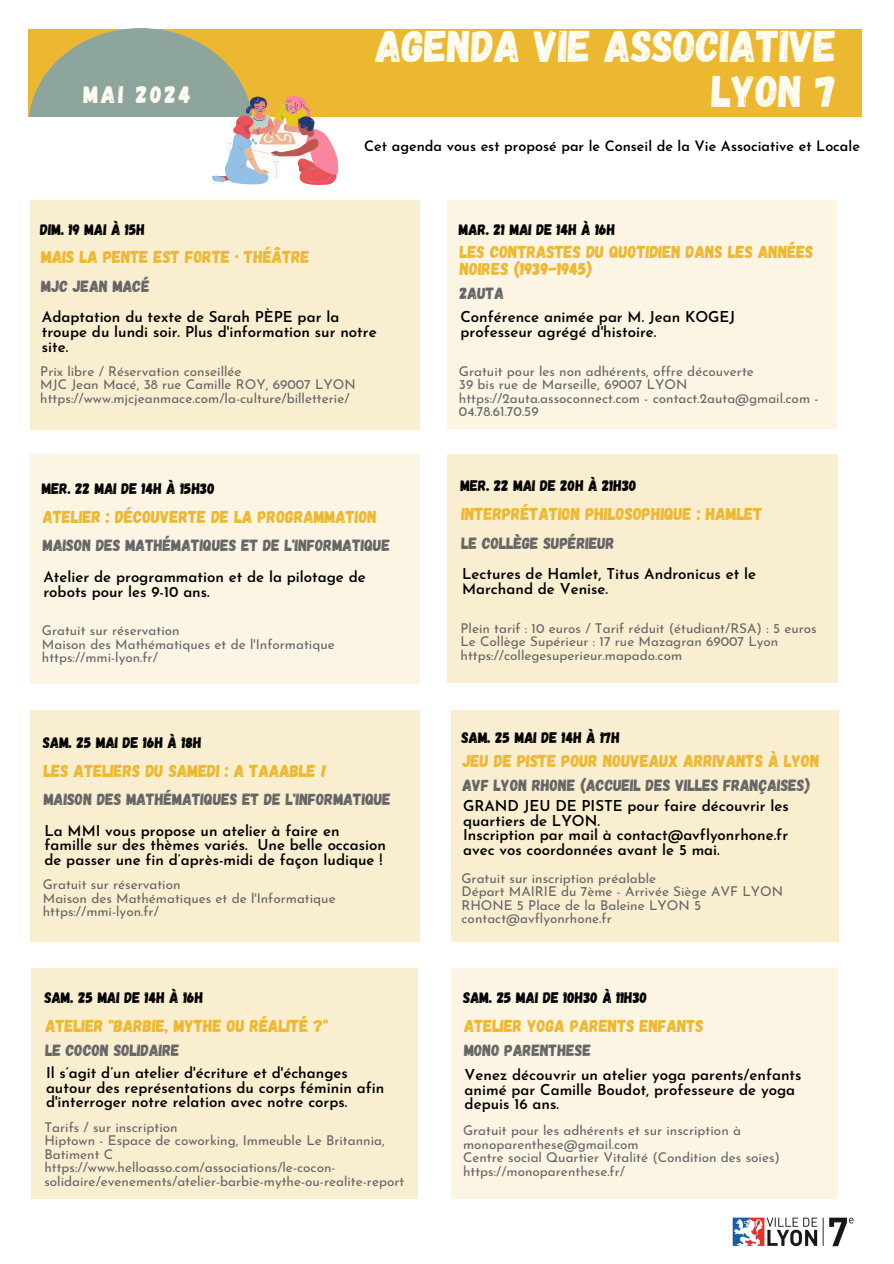
<style>
.page{position:relative;width:894px;height:1264px;background:#fff}
.page>*{position:absolute;margin:0;border:0;box-sizing:border-box;transform-origin:0 0}
.t1{font:44.25px/45px "Gagalin";color:#fffcf1;text-align:right}
.t2{font:24px "Gagalin";letter-spacing:.11em;color:#fffcf1}
.t3{font:17.25px/16.8px "Gagalin";color:#edb831}
.t4{font:16.2px "Gagalin";color:#646566}
.t5{font:15.3px "Gagalin";color:#000}
.t6{font:600 15px/14.7px "Josefin Sans";color:#000}
.t7{font:600 14.25px "Josefin Sans";color:#000}
.t8{font:13.5px/13.5px "Josefin Sans";color:#646566}
</style>
<div class="page">
<div style="left:28px;top:29px;width:833px;height:103px;background:#edb831"></div>
<svg style="left:28px;top:28px;width:224px;height:199px;background:#a8b9b2"></svg>
<div style="left:8px;top:140px;width:885px;height:1080px;background:#fff"></div>
<svg style="left:211px;top:95px;width:128px;height:90px"></svg>
<img style="left:732px;top:1217px;width:122px;height:30px">
<div style="left:30px;top:709px;width:389px;height:232px;background:#faeed0"></div>
<div style="left:446px;top:201px;width:390px;height:228px;background:#fcf5e4"></div>
<div style="left:451px;top:709px;width:387px;height:232px;background:#faeed0"></div>
<div style="left:30px;top:454px;width:389px;height:229px;background:#fcf5e4"></div>
<div style="left:451px;top:968px;width:386px;height:230px;background:#fcf5e4"></div>
<div style="left:30px;top:200px;width:389px;height:229px;background:#faeed0"></div>
<div style="left:31px;top:968px;width:386px;height:230px;background:#faeed0"></div>
<div style="left:446px;top:454px;width:391px;height:228px;background:#faeed0"></div>
<h5 class="t2" style="left:83px;top:79px;width:109px">MAI 2024</h5>
<p class="t5" style="left:40px;top:219px;width:106px">DIM. 19 MAI À 15H</p>
<h1 class="t1" style="left:375px;top:22px;width:462px">AGENDA VIE ASSOCIATIVE<br>LYON 7</h1>
<p class="t7" style="left:364px;top:141px;width:497px">Cet agenda vous est proposé par le Conseil de la Vie Associative et Locale</p>
<p class="t5" style="left:459px;top:219px;width:158px">MAR. 21 MAI DE 14H À 16H</p>
<h6 class="t3" style="left:41px;top:248px;width:270px">MAIS LA PENTE EST FORTE · THÉÂTRE</h6>
<p class="t4" style="left:41px;top:275px;width:110px">MJC JEAN MACÉ</p>
<h4 class="t6" style="left:42px;top:311px;width:336px">Adaptation du texte de Sarah PÈPE par la troupe du lundi soir. Plus d'information sur notre site.</h4>
<h4 class="t8" style="left:40px;top:365px;width:203px">Prix libre / Réservation conseillée</h4>
<h5 class="t8" style="left:40px;top:379px;width:317px">MJC Jean Macé, 38 rue Camille ROY, 69007 LYON</h5>
<p class="t8" style="left:40px;top:392px;width:311px">https://www.mjcjeanmace.com/la-culture/billetterie/</p>
<h4 class="t5" style="left:42px;top:478px;width:174px">MER. 22 MAI DE 14H À 15H30</h4>
<h6 class="t3" style="left:43px;top:507px;width:335px">ATELIER : DÉCOUVERTE DE LA PROGRAMMATION</h6>
<p class="t4" style="left:43px;top:535px;width:348px">MAISON DES MATHÉMATIQUES ET DE L'INFORMATIQUE</p>
<h4 class="t6" style="left:43px;top:571px;width:324px">Atelier de programmation et de la pilotage de robots pour les 9-10 ans.</h4>
<h5 class="t8" style="left:42px;top:625px;width:139px">Gratuit sur réservation</h5>
<p class="t8" style="left:42px;top:638px;width:294px">Maison des Mathématiques et de l'Informatique</p>
<p class="t8" style="left:42px;top:652px;width:117px">https://mmi-lyon.fr/</p>
<p class="t5" style="left:43px;top:732px;width:160px">SAM. 25 MAI DE 16H À 18H</p>
<h6 class="t3" style="left:44px;top:761px;width:284px">LES ATELIERS DU SAMEDI : A TAAABLE !</h6>
<p class="t4" style="left:44px;top:788px;width:348px">MAISON DES MATHÉMATIQUES ET DE L'INFORMATIQUE</p>
<h4 class="t6" style="left:44px;top:824px;width:343px">La MMI vous propose un atelier à faire en famille sur des thèmes variés. Une belle occasion de passer une fin d’après-midi de façon ludique !</h4>
<h5 class="t8" style="left:43px;top:879px;width:139px">Gratuit sur réservation</h5>
<h4 class="t8" style="left:43px;top:892px;width:294px">Maison des Mathématiques et de l'Informatique</h4>
<p class="t8" style="left:43px;top:906px;width:117px">https://mmi-lyon.fr/</p>
<p class="t5" style="left:44px;top:987px;width:160px">SAM. 25 MAI DE 14H À 16H</p>
<h5 class="t3" style="left:45px;top:1016px;width:284px">ATELIER "BARBIE, MYTHE OU RÉALITÉ ?"</h5>
<h6 class="t6" style="left:46px;top:1066px;width:339px">Il s’agit d’un atelier d'écriture et d'échanges autour des représentations du corps féminin afin d'interroger notre relation avec notre corps.</h6>
<h4 class="t8" style="left:44px;top:1121px;width:135px">Tarifs / sur inscription</h4>
<h4 class="t8" style="left:44px;top:1134px;width:342px">Hiptown - Espace de coworking, Immeuble Le Britannia,<br>Batiment C</h4>
<p class="t8" style="left:44px;top:1161px;width:361px">https://www.helloasso.com/associations/le-cocon&shy;solidaire/evenements/atelier-barbie-mythe-ou-realite-report</p>
<p class="t4" style="left:45px;top:1039px;width:136px">LE COCON SOLIDAIRE</p>
<h6 class="t3" style="left:460px;top:243px;width:355px">LES CONTRASTES DU QUOTIDIEN DANS LES ANNÉES<br>NOIRES (1939-1945)</h6>
<h3 class="t6" style="left:460px;top:311px;width:276px">Conférence animée par M. Jean KOGEJ professeur agrégé d'histoire.</h3>
<h5 class="t8" style="left:459px;top:365px;width:296px">Gratuit pour les non adhérents, offre découverte</h5>
<h4 class="t8" style="left:459px;top:379px;width:230px">39 bis rue de Marseille, 69007 LYON</h4>
<p class="t8" style="left:459px;top:392px;width:361px">https://2auta.assoconnect.com - contact.2auta@gmail.com -<br>04.78.61.70.59</p>
<p class="t4" style="left:460px;top:282px;width:46px">2AUTA</p>
<h4 class="t5" style="left:460px;top:476px;width:178px">MER. 22 MAI DE 20H À 21H30</h4>
<h6 class="t3" style="left:461px;top:505px;width:302px">INTERPRÉTATION PHILOSOPHIQUE : HAMLET</h6>
<p class="t4" style="left:461px;top:532px;width:155px">LE COLLÈGE SUPÉRIEUR</p>
<h4 class="t6" style="left:462px;top:568px;width:295px">Lectures de Hamlet, Titus Andronicus et le<br>Marchand de Venise.</h4>
<h5 class="t8" style="left:460px;top:622px;width:357px">Plein tarif : 10 euros / Tarif réduit (étudiant/RSA) : 5 euros</h5>
<p class="t8" style="left:460px;top:636px;width:319px">Le Collège Supérieur : 17 rue Mazagran 69007 Lyon</p>
<p class="t8" style="left:460px;top:649px;width:223px">https://collegesuperieur.mapado.com</p>
<h4 class="t5" style="left:461px;top:728px;width:160px">SAM. 25 MAI DE 14H À 17H</h4>
<h6 class="t3" style="left:462px;top:752px;width:358px">JEU DE PISTE POUR NOUVEAUX ARRIVANTS À LYON</h6>
<h4 class="t6" style="left:463px;top:799px;width:327px">GRAND JEU DE PISTE pour faire découvrir les quartiers de LYON.<br>Inscription par mail à contact@avflyonrhone.fr avec vos coordonnées avant le 5 mai.</h4>
<h5 class="t8" style="left:461px;top:872px;width:196px">Gratuit sur inscription préalable</h5>
<p class="t8" style="left:461px;top:886px;width:323px">Départ MAIRIE du 7ème - Arrivée Siège AVF LYON<br>RHONE 5 Place de la Baleine LYON 5</p>
<p class="t8" style="left:461px;top:913px;width:152px">contact@avflyonrhone.fr</p>
<p class="t4" style="left:462px;top:774px;width:349px">AVF LYON RHONE (ACCUEIL DES VILLES FRANÇAISES)</p>
<h3 class="t5" style="left:463px;top:987px;width:186px">SAM. 25 MAI DE 10H30 À 11H30</h3>
<h6 class="t3" style="left:464px;top:1016px;width:241px">ATELIER YOGA PARENTS ENFANTS</h6>
<h5 class="t6" style="left:464px;top:1068px;width:338px">Venez découvrir un atelier yoga parents/enfants animé par Camille Boudot, professeure de yoga depuis 16 ans.</h5>
<p class="t8" style="left:463px;top:1125px;width:279px">Gratuit pour les adhérents et sur inscription à monoparenthese@gmail.com</p>
<p class="t8" style="left:463px;top:1152px;width:318px">Centre social Quartier Vitalité (Condition des soies)</p>
<p class="t8" style="left:463px;top:1165px;width:163px">https://monoparenthese.fr/</p>
<h4 class="t4" style="left:464px;top:1039px;width:128px">MONO PARENTHESE</h4>
</div>
